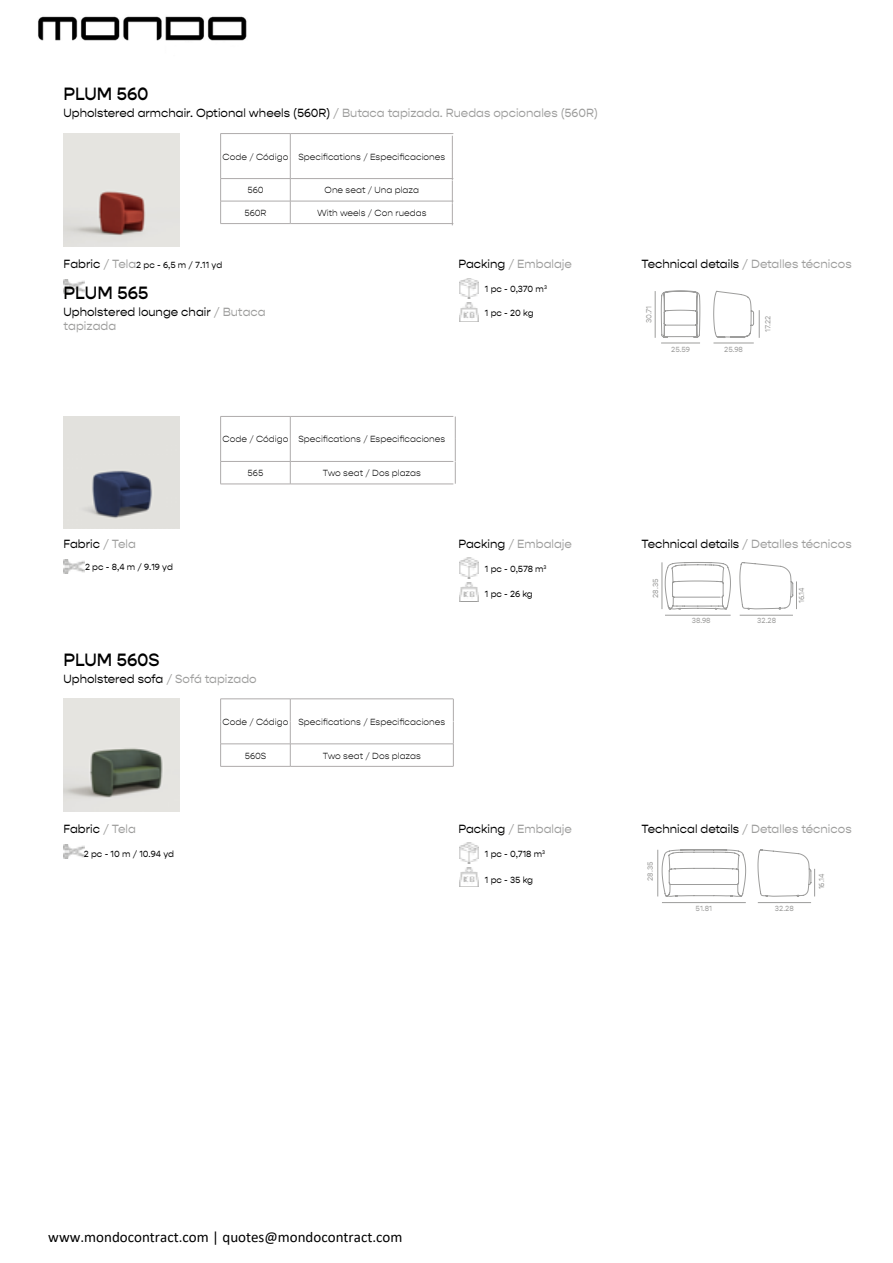
<style>
.page{position:relative;width:893px;height:1263px;background:#fff}
.page>*{position:absolute;margin:0;border:0;box-sizing:border-box;transform-origin:0 0}
.t1{font:500 18px "Gopher";color:#000}
.t2{font:15px "Calibri";color:#000}
.t3{font:12px/14.1px "Gopher";color:#000}
.t4{font:12px "Gopher";color:#9d9d9c}
.t5{font:300 9px "Gopher";color:#000}
.t6{font:9px "Gopher";color:#000}
.t7{font:7.5px "Gopher";color:#9d9d9c}
.s1{color:#9d9d9c}
.s2{font-size:12px}
.s3{font-size:12px;color:#9d9d9c}
.s4{color:#000}
</style>
<div class="page">
<img style="left:64px;top:133px;width:116px;height:113px">
<img style="left:64px;top:416px;width:116px;height:113px">
<img style="left:64px;top:699px;width:116px;height:112px">
<svg style="left:463px;top:558px;width:12px;height:2px"></svg>
<img style="left:460px;top:560px;width:19px;height:12px">
<img style="left:460px;top:843px;width:18px;height:3px">
<svg style="left:460px;top:846px;width:19px;height:2px"></svg>
<img style="left:460px;top:848px;width:19px;height:9px">
<img style="left:460px;top:278px;width:19px;height:6px">
<svg style="left:460px;top:284px;width:19px;height:2px"></svg>
<img style="left:460px;top:286px;width:19px;height:9px">
<svg style="left:460px;top:572px;width:19px;height:30px"></svg>
<svg style="left:460px;top:857px;width:19px;height:30px"></svg>
<svg style="left:460px;top:295px;width:18px;height:15px"></svg>
<img style="left:460px;top:310px;width:19px;height:6px">
<svg style="left:460px;top:316px;width:19px;height:6px"></svg>
<img style="left:64px;top:559px;width:20px;height:15px">
<img style="left:64px;top:844px;width:20px;height:15px">
<img style="left:64px;top:280px;width:20px;height:14px">
<svg style="left:662px;top:849px;width:84px;height:48px"></svg>
<hr style="left:662px;top:902px;width:84px;height:1px;background:#9d9d9c">
<hr style="left:758px;top:902px;width:53px;height:1px;background:#9d9d9c">
<hr style="left:740px;top:615px;width:53px;height:1px;background:#9d9d9c">
<hr style="left:665px;top:615px;width:66px;height:1px;background:#9d9d9c">
<svg style="left:758px;top:849px;width:57px;height:48px"></svg>
<svg style="left:739px;top:562px;width:58px;height:47px"></svg>
<hr style="left:662px;top:562px;width:1px;height:47px;background:#9d9d9c">
<hr style="left:655px;top:291px;width:1px;height:47px;background:#9d9d9c">
<hr style="left:657px;top:850px;width:1px;height:46px;background:#9d9d9c">
<svg style="left:665px;top:562px;width:66px;height:48px"></svg>
<svg style="left:713px;top:291px;width:47px;height:47px"></svg>
<svg style="left:661px;top:291px;width:39px;height:47px"></svg>
<hr style="left:661px;top:343px;width:39px;height:1px;background:#9d9d9c">
<hr style="left:713px;top:343px;width:41px;height:1px;background:#9d9d9c">
<hr style="left:220px;top:133px;width:70px;height:1px;background:#aeabab">
<hr style="left:290px;top:133px;width:163px;height:1px;background:#aeabab">
<hr style="left:220px;top:178px;width:70px;height:1px;background:#aeabab">
<hr style="left:290px;top:178px;width:163px;height:1px;background:#aeabab">
<hr style="left:220px;top:201px;width:70px;height:1px;background:#aeabab">
<svg style="left:220px;top:134px;width:1px;height:89px"></svg>
<hr style="left:290px;top:201px;width:163px;height:1px;background:#aeabab">
<svg style="left:290px;top:134px;width:1px;height:89px"></svg>
<hr style="left:220px;top:223px;width:70px;height:1px;background:#aeabab">
<hr style="left:290px;top:223px;width:163px;height:1px;background:#aeabab">
<hr style="left:220px;top:416px;width:70px;height:1px;background:#aeabab">
<hr style="left:290px;top:416px;width:163px;height:1px;background:#aeabab">
<hr style="left:220px;top:461px;width:70px;height:1px;background:#aeabab">
<svg style="left:220px;top:417px;width:1px;height:67px"></svg>
<hr style="left:290px;top:461px;width:163px;height:1px;background:#aeabab">
<svg style="left:290px;top:417px;width:1px;height:67px"></svg>
<hr style="left:220px;top:484px;width:70px;height:1px;background:#aeabab">
<hr style="left:290px;top:484px;width:163px;height:1px;background:#aeabab">
<hr style="left:220px;top:699px;width:70px;height:1px;background:#aeabab">
<hr style="left:290px;top:699px;width:163px;height:1px;background:#aeabab">
<hr style="left:220px;top:744px;width:70px;height:1px;background:#aeabab">
<svg style="left:220px;top:700px;width:1px;height:66px"></svg>
<hr style="left:290px;top:744px;width:163px;height:1px;background:#aeabab">
<svg style="left:290px;top:699px;width:1px;height:67px"></svg>
<svg style="left:453px;top:699px;width:1px;height:67px"></svg>
<hr style="left:220px;top:766px;width:70px;height:1px;background:#aeabab">
<hr style="left:290px;top:766px;width:163px;height:1px;background:#aeabab">
<svg style="left:452px;top:136px;width:1px;height:89px"></svg>
<svg style="left:455px;top:417px;width:1px;height:67px"></svg>
<img style="left:38px;top:16px;width:209px;height:25px">
<h1 class="t1" style="left:64px;top:83px;width:87px">PLUM 560</h1>
<h3 class="t3" style="left:64px;top:106px;width:536px">Upholstered armchair. Optional wheels (560R) <span class="s1">/ Butaca tapizada. Ruedas opcionales (560R)</span></h3>
<p class="t5" style="left:222px;top:151px;width:224px">Code / Código Specifications / Especificaciones</p>
<p class="t5" style="left:247px;top:185px;width:18px">560</p>
<p class="t5" style="left:325px;top:185px;width:96px">One seat / Una plaza</p>
<p class="t5" style="left:244px;top:208px;width:24px">560R</p>
<p class="t5" style="left:317px;top:208px;width:111px">With weels / Con ruedas</p>
<p class="t6" style="left:64px;top:260px;width:160px"><span class="s2">Fabric</span> <span class="s3">/ Tela</span>2 pc - 6,5 m / 7.11 yd</p>
<h1 class="t1" style="left:64px;top:282px;width:86px">PLUM 565</h1>
<h3 class="t3" style="left:64px;top:305px;width:204px">Upholstered lounge chair <span class="s1">/ Butaca tapizada</span></h3>
<h3 class="t4" style="left:458px;top:257px;width:115px"><span class="s4">Packing</span> / Embalaje</h3>
<p class="t6" style="left:485px;top:284px;width:64px">1 pc - 0,370 m<sup>3</sup></p>
<p class="t6" style="left:485px;top:308px;width:50px">1 pc - 20 kg</p>
<p class="t5" style="left:222px;top:434px;width:224px">Code / Código Specifications / Especificaciones</p>
<p class="t5" style="left:248px;top:468px;width:17px">565</p>
<p class="t5" style="left:323px;top:468px;width:100px">Two seat / Dos plazas</p>
<h3 class="t3" style="left:64px;top:537px;width:74px">Fabric <span class="s1">/ Tela</span></h3>
<p class="t6" style="left:85px;top:562px;width:89px">2 pc - 8,4 m / 9.19 yd</p>
<h3 class="t4" style="left:458px;top:537px;width:115px"><span class="s4">Packing</span> / Embalaje</h3>
<p class="t6" style="left:485px;top:563px;width:63px">1 pc - 0,578 m<sup>3</sup></p>
<p class="t6" style="left:485px;top:589px;width:49px">1 pc - 26 kg</p>
<h1 class="t1" style="left:64px;top:649px;width:98px">PLUM 560S</h1>
<h3 class="t3" style="left:64px;top:672px;width:195px">Upholstered sofa <span class="s1">/ Sofá tapizado</span></h3>
<p class="t5" style="left:222px;top:717px;width:224px">Code / Código Specifications / Especificaciones</p>
<p class="t5" style="left:245px;top:750px;width:23px">560S</p>
<p class="t5" style="left:323px;top:750px;width:100px">Two seat / Dos plazas</p>
<h3 class="t3" style="left:64px;top:822px;width:74px">Fabric <span class="s1">/ Tela</span></h3>
<p class="t6" style="left:84px;top:848px;width:92px">2 pc - 10 m / 10.94 yd</p>
<h3 class="t4" style="left:458px;top:822px;width:115px"><span class="s4">Packing</span> / Embalaje</h3>
<p class="t6" style="left:485px;top:848px;width:62px">1 pc - 0,718 m<sup>3</sup></p>
<p class="t6" style="left:485px;top:874px;width:50px">1 pc - 35 kg</p>
<h3 class="t4" style="left:642px;top:257px;width:212px"><span class="s4">Technical details</span> / Detalles técnicos</h3>
<p class="t7" style="left:644px;top:323px;width:19px;rotate:-90deg">30.71</p>
<p class="t7" style="left:671px;top:345px;width:20px">25.59</p>
<p class="t7" style="left:724px;top:345px;width:20px">25.98</p>
<p class="t7" style="left:764px;top:332px;width:18px;rotate:-90deg">17.22</p>
<h3 class="t4" style="left:642px;top:537px;width:212px"><span class="s4">Technical details</span> / Detalles técnicos</h3>
<p class="t7" style="left:651px;top:598px;width:21px;rotate:-90deg">28.35</p>
<p class="t7" style="left:692px;top:616px;width:20px">38.98</p>
<p class="t7" style="left:757px;top:616px;width:20px">32.28</p>
<p class="t7" style="left:797px;top:603px;width:17px;rotate:-90deg">16.14</p>
<h3 class="t4" style="left:642px;top:822px;width:212px"><span class="s4">Technical details</span> / Detalles técnicos</h3>
<p class="t7" style="left:646px;top:881px;width:21px;rotate:-90deg">28.35</p>
<p class="t7" style="left:696px;top:904px;width:18px">51.81</p>
<p class="t7" style="left:775px;top:904px;width:20px">32.28</p>
<p class="t7" style="left:817px;top:889px;width:17px;rotate:-90deg">16.14</p>
<h2 class="t2" style="left:48px;top:1226px;width:356px">www.mondocontract.com | quotes@mondocontract.com</h2>
</div>
